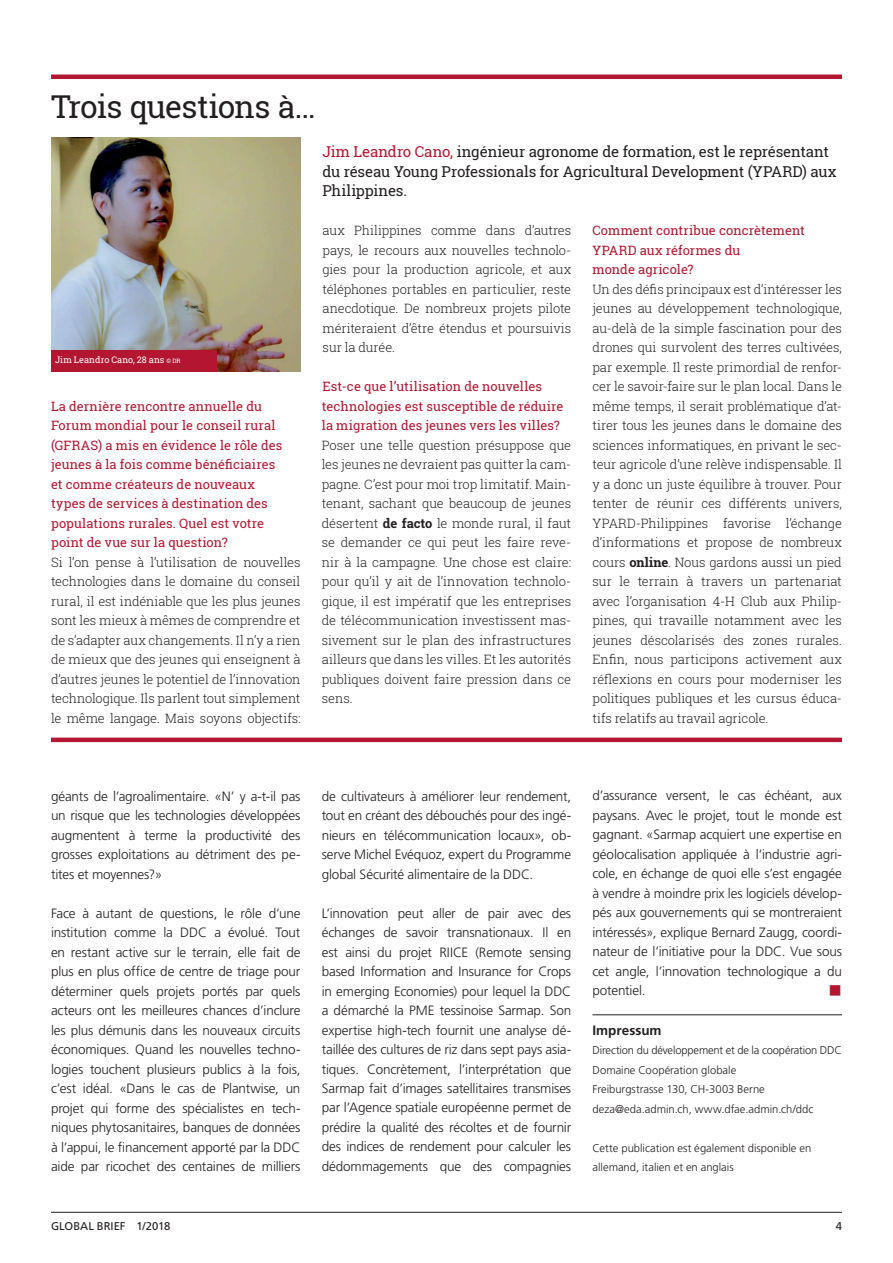
<style>
.page{position:relative;width:893px;height:1263px;background:#fff}
.page>*{position:absolute;margin:0;border:0;box-sizing:border-box;transform-origin:0 0}
.t1{font:31.5px "Roboto Slab";letter-spacing:-.025em;color:#231f20}
.t2{font:18px "Wingdings";color:#b41530}
.t3{font:15px/19.5px "Roboto Slab";letter-spacing:-.01em;color:#231f20}
.t4{font:300 13.5px/19.5px "Frutiger LT Pro";letter-spacing:-.01em;color:#231f20;text-align:justify}
.t5{font:700 13.5px "Frutiger LT Pro";color:#231f20}
.t6{font:300 12.9px/19.5px "Roboto Slab";letter-spacing:-.01em;color:#231f20;text-align:justify}
.t7{font:12.9px/19.5px "Roboto Slab";letter-spacing:.005em;color:#b41530}
.t8{font:300 11.25px/19.5px "Frutiger LT Pro";color:#231f20}
.t9{font:11.25px "Frutiger LT Pro";color:#231f20}
.t10{font:9px "Roboto Slab";letter-spacing:.005em;color:#fff}
.s1{color:#b41530}
.s2{font-size:6px}
.s3{font-weight:700}
</style>
<div class="page">
<hr style="left:51px;top:1212px;width:791px;height:1px;background:#231f20">
<hr style="left:51px;top:75px;width:791px;height:4px;background:#b41530">
<hr style="left:51px;top:738px;width:791px;height:4px;background:#b41530">
<img style="left:51px;top:138px;width:249px;height:234px">
<div style="left:51px;top:350px;width:166px;height:22px;background:#b41530"></div>
<hr style="left:592px;top:1014px;width:250px;height:1px;background:#231f20">
<h1 class="t1" style="left:51px;top:85px;width:266px">Trois questions à…</h1>
<p class="t3" style="left:323px;top:142px;width:515px"><span class="s1">Jim Leandro Cano,</span> ingénieur agronome de formation, est le représentant du réseau Young Professionals for Agricultural Development (YPARD) aux<br>Philippines.</p>
<p class="t10" style="left:55px;top:353px;width:127px">Jim Leandro Cano, 28 ans <span class="s2">© DR</span></p>
<p class="t7" style="left:51px;top:396px;width:233px">La dernière rencontre annuelle du Forum mondial pour le conseil rural (GFRAS) a mis en évidence le rôle des jeunes à la fois comme bénéficiaires et comme créateurs de nouveaux types de services à destination des populations rurales. Quel est votre point de vue sur la question?</p>
<p class="t6" style="left:51px;top:552px;width:251px">Si l’on pense à l’utilisation de nouvelles technologies dans le domaine du conseil rural, il est indéniable que les plus jeunes sont les mieux à mêmes de comprendre et de s’adapter aux changements. Il n’y a rien de mieux que des jeunes qui enseignent à d’autres jeunes le potentiel de l’innovation technologique. Ils parlent tout simplement le même langage. Mais soyons objectifs:</p>
<p class="t6" style="left:323px;top:220px;width:250px">aux Philippines comme dans d’autres pays, le recours aux nouvelles technolo&shy;gies pour la production agricole, et aux téléphones portables en particulier, reste anecdotique. De nombreux projets pilote mériteraient d’être étendus et poursuivis sur la durée.</p>
<p class="t7" style="left:322px;top:376px;width:243px">Est-ce que l’utilisation de nouvelles technologies est susceptible de réduire la migration des jeunes vers les villes?</p>
<p class="t6" style="left:322px;top:435px;width:251px">Poser une telle question présuppose que les jeunes ne devraient pas quitter la cam&shy;pagne. C’est pour moi trop limitatif. Main&shy;tenant, sachant que beaucoup de jeunes désertent <span class="s3">de facto</span> le monde rural, il faut se demander ce qui peut les faire reve&shy;nir à la campagne. Une chose est claire: pour qu’il y ait de l’innovation technolo&shy;gique, il est impératif que les entreprises de télécommunication investissent mas&shy;sivement sur le plan des infrastructures ailleurs que dans les villes. Et les autorités publiques doivent faire pression dans ce sens.</p>
<p class="t7" style="left:592px;top:220px;width:214px">Comment contribue concrètement<br>YPARD aux réformes du<br>monde agricole?</p>
<p class="t6" style="left:592px;top:279px;width:251px">Un des défis principaux est d’intéresser les jeunes au développement technologique, au-delà de la simple fascination pour des drones qui survolent des terres cultivées, par exemple. Il reste primordial de renfor&shy;cer le savoir-faire sur le plan local. Dans le même temps, il serait problématique d’at&shy;tirer tous les jeunes dans le domaine des sciences informatiques, en privant le sec&shy;teur agricole d’une relève indispensable. Il y a donc un juste équilibre à trouver. Pour tenter de réunir ces différents univers, YPARD-Philippines favorise l’échange d’informations et propose de nombreux cours <span class="s3">online</span>. Nous gardons aussi un pied sur le terrain à travers un partenariat avec l’organisation 4-H Club aux Philip&shy;pines, qui travaille notamment avec les jeunes déscolarisés des zones rurales.<br>Enfin, nous participons activement aux réflexions en cours pour moderniser les politiques publiques et les cursus éduca&shy;tifs relatifs au travail agricole.</p>
<p class="t4" style="left:51px;top:786px;width:251px">géants de l’agroalimentaire. «N’ y a-t-il pas un risque que les technologies développées augmentent à terme la productivité des grosses exploitations au détriment des pe&shy;tites et moyennes?»</p>
<p class="t4" style="left:51px;top:903px;width:251px">Face à autant de questions, le rôle d’une institution comme la DDC a évolué. Tout en restant active sur le terrain, elle fait de plus en plus office de centre de triage pour déterminer quels projets portés par quels acteurs ont les meilleures chances d’inclure les plus démunis dans les nouveaux circuits économiques. Quand les nouvelles techno&shy;logies touchent plusieurs publics à la fois, c’est idéal. «Dans le cas de Plantwise, un projet qui forme des spécialistes en tech&shy;niques phytosanitaires, banques de données à l’appui, le financement apporté par la DDC aide par ricochet des centaines de milliers</p>
<p class="t4" style="left:322px;top:786px;width:251px">de cultivateurs à améliorer leur rendement, tout en créant des débouchés pour des ingé&shy;nieurs en télécommunication locaux», ob&shy;serve Michel Evéquoz, expert du Programme global Sécurité alimentaire de la DDC.</p>
<p class="t4" style="left:322px;top:903px;width:251px">L’innovation peut aller de pair avec des échanges de savoir transnationaux. Il en est ainsi du projet RIICE (Remote sensing based Information and Insurance for Crops in emerging Economies) pour lequel la DDC a démarché la PME tessinoise Sarmap. Son expertise high-tech fournit une analyse dé&shy;taillée des cultures de riz dans sept pays asia&shy;tiques. Concrètement, l’interprétation que Sarmap fait d’images satellitaires transmises par l’Agence spatiale européenne permet de prédire la qualité des récoltes et de fournir des indices de rendement pour calculer les dédommagements que des compagnies</p>
<p class="t4" style="left:592px;top:786px;width:251px">d’assurance versent, le cas échéant, aux paysans. Avec le projet, tout le monde est gagnant. «Sarmap acquiert une expertise en géolocalisation appliquée à l’industrie agri&shy;cole, en échange de quoi elle s’est engagée à vendre à moindre prix les logiciels dévelop&shy;pés aux gouvernements qui se montreraient intéressés», explique Bernard Zaugg, coordi&shy;nateur de l’initiative pour la DDC. Vue sous cet angle, l’innovation technologique a du potentiel.</p>
<h2 class="t2" style="left:828px;top:981px;width:15px">■</h2>
<p class="t5" style="left:592px;top:1022px;width:71px">Impressum</p>
<p class="t8" style="left:592px;top:1040px;width:251px">Direction du développement et de la coopération DDC Domaine Coopération globale<br>Freiburgstrasse 130, CH-3003 Berne deza@eda.admin.ch, www.dfae.admin.ch/ddc</p>
<p class="t8" style="left:592px;top:1138px;width:220px">Cette publication est également disponible en allemand, italien et en anglais</p>
<p class="t9" style="left:51px;top:1219px;width:121px">GLOBAL BRIEF 1/2018</p>
<p class="t9" style="left:836px;top:1219px;width:8px">4</p>
</div>
